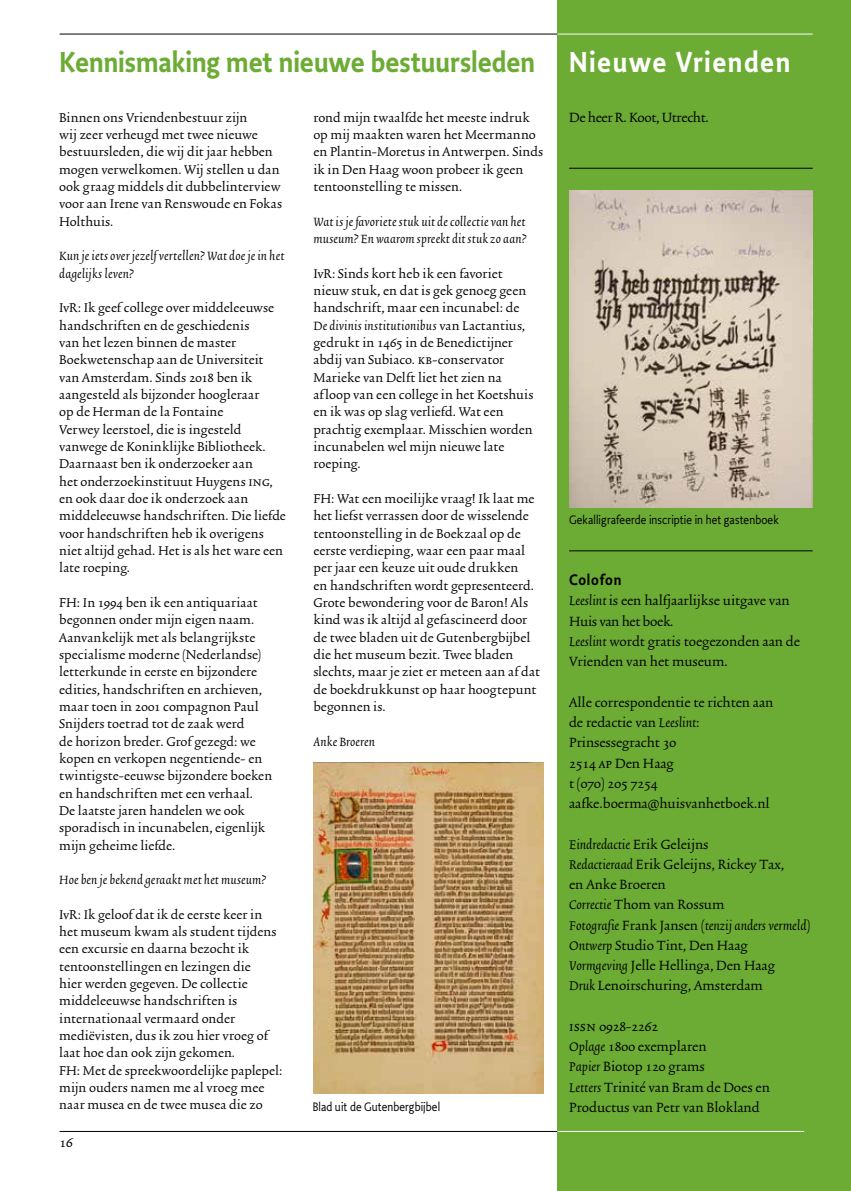
<style>
.page{position:relative;width:851px;height:1191px;background:#fff}
.page>*{position:absolute;margin:0;border:0;box-sizing:border-box;transform-origin:0 0}
.t1{font:600 30px "Productus";color:#6cac34}
.t2{font:15.75px/20.2px "Trinite No 2 Rom Wid";color:#000}
.t3{font:15.75px "Trinite No 2 Rom Wid Ita";color:#000}
.t4{font:15.75px "Trinite No 2 Rom Wid";letter-spacing:-.02em;color:#000}
.t5{font:600 15.75px "Productus";letter-spacing:.05em;color:#000}
.t6{font:15px/17.2px "Trinite No 2 Rom Wid";letter-spacing:.01em;color:#000}
.t7{font:15px/17.2px "Trinite No 2 Rom Wid Ita";letter-spacing:.01em;color:#000}
.t8{font:12.75px "Productus";letter-spacing:.01em;color:#000}
.s1{color:#fff}
.s2{font-family:"Trinite No 2 Rom Wid"}
.s3{font-family:"Trinite No 2 Rom Wid Exp"}
.s4{font-family:"Trinite No 2 Rom Wid Ita"}
</style>
<div class="page">
<div style="left:557px;top:0;width:293px;height:1191px;background:#6cac34"></div>
<hr style="left:60px;top:34px;width:497px;height:1px;background:#000">
<hr style="left:557px;top:34px;width:255px;height:1px;background:#fff">
<hr style="left:60px;top:1131px;width:497px;height:1px;background:#000">
<hr style="left:557px;top:1131px;width:247px;height:1px;background:#fff">
<hr style="left:569px;top:550px;width:243px;height:1px;background:#000">
<hr style="left:569px;top:168px;width:243px;height:1px;background:#000">
<img style="left:313px;top:762px;width:231px;height:331px">
<img style="left:569px;top:191px;width:243px;height:316px">
<h1 class="t1" style="left:60px;top:43px;width:732px">Kennismaking met nieuwe bestuursleden <span class="s1">Nieuwe Vrienden</span></h1>
<p class="t6" style="left:313px;top:110px;width:231px">rond mijn twaalfde het meeste indruk op mij maakten waren het Meermanno en Plantin-Moretus in Antwerpen. Sinds ik in Den Haag woon probeer ik geen tentoonstelling te missen.</p>
<p class="t7" style="left:313px;top:214px;width:214px">Wat is je favoriete stuk uit de collectie van het museum? En waarom spreekt dit stuk zo aan?</p>
<p class="t6" style="left:313px;top:265px;width:214px">IvR: Sinds kort heb ik een favoriet nieuw stuk, en dat is gek genoeg geen handschrift, maar een incunabel: de</p>
<p class="t7" style="left:313px;top:317px;width:213px">De divinis institutionibus <span class="s2">van Lactantius,</span></p>
<p class="t6" style="left:313px;top:335px;width:221px">gedrukt in 1465 in de Benedictijner abdij van Subiaco. <span class="s3">kb</span>-conservator<br>Marieke van Delft liet het zien na afloop van een college in het Koetshuis en ik was op slag verliefd. Wat een prachtig exemplaar. Misschien worden incunabelen wel mijn nieuwe late roeping.</p>
<p class="t6" style="left:313px;top:491px;width:228px">FH: Wat een moeilijke vraag! Ik laat me het liefst verrassen door de wisselende tentoonstelling in de Boekzaal op de eerste verdieping, waar een paar maal per jaar een keuze uit oude drukken<br>en handschriften wordt gepresenteerd.<br>Grote bewondering voor de Baron! Als kind was ik altijd al gefascineerd door de twee bladen uit de Gutenbergbijbel die het museum bezit. Twee bladen slechts, maar je ziet er meteen aan af dat de boekdrukkunst op haar hoogtepunt begonnen is.</p>
<p class="t7" style="left:313px;top:733px;width:63px">Anke Broeren</p>
<p class="t6" style="left:59px;top:110px;width:190px">Binnen ons Vriendenbestuur zijn</p>
<p class="t4" style="left:569px;top:110px;width:141px">De heer R. Koot, Utrecht.</p>
<p class="t6" style="left:59px;top:127px;width:224px">wij zeer verheugd met twee nieuwe bestuursleden, die wij dit jaar hebben mogen verwelkomen. Wij stellen u dan ook graag middels dit dubbelinterview voor aan Irene van Renswoude en Fokas<br>Holthuis.</p>
<p class="t7" style="left:59px;top:248px;width:226px">Kun je iets over jezelf vertellen? Wat doe je in het dagelijks leven?</p>
<p class="t6" style="left:59px;top:300px;width:228px">IvR: Ik geef college over middeleeuwse handschriften en de geschiedenis<br>van het lezen binnen de master Boekwetenschap aan de Universiteit van Amsterdam. Sinds 2018 ben ik aangesteld als bijzonder hoogleraar<br>op de Herman de la Fontaine<br>Verwey leerstoel, die is ingesteld vanwege de Koninklijke Bibliotheek.<br>Daarnaast ben ik onderzoeker aan<br>het onderzoekinstituut Huygens <span class="s3">ing</span>, en ook daar doe ik onderzoek aan middeleeuwse handschriften. Die liefde voor handschriften heb ik overigens niet altijd gehad. Het is als het ware een late roeping.</p>
<p class="t6" style="left:59px;top:595px;width:214px">FH: In 1994 ben ik een antiquariaat begonnen onder mijn eigen naam.<br>Aanvankelijk met als belangrijkste specialisme moderne (Nederlandse) letterkunde in eerste en bijzondere edities, handschriften en archieven, maar toen in 2001 compagnon Paul Snijders toetrad tot de zaak werd<br>de horizon breder. Grof gezegd: we kopen en verkopen negentiende- en twintigste-eeuwse bijzondere boeken en handschriften met een verhaal.<br>De laatste jaren handelen we ook sporadisch in incunabelen, eigenlijk mijn geheime liefde.</p>
<p class="t7" style="left:59px;top:872px;width:208px">Hoe ben je bekend geraakt met het museum?</p>
<p class="t6" style="left:59px;top:906px;width:224px">IvR: Ik geloof dat ik de eerste keer in het museum kwam als student tijdens een excursie en daarna bezocht ik tentoonstellingen en lezingen die<br>hier werden gegeven. De collectie middeleeuwse handschriften is internationaal vermaard onder mediëvisten, dus ik zou hier vroeg of laat hoe dan ook zijn gekomen.<br>FH: Met de spreekwoordelijke paplepel: mijn ouders namen me al vroeg mee naar musea en de twee musea die zo</p>
<p class="t8" style="left:569px;top:512px;width:211px">Gekalligrafeerde inscriptie in het gastenboek</p>
<p class="t5" style="left:569px;top:570px;width:54px">Colofon</p>
<p class="t2" style="left:569px;top:592px;width:232px"><span class="s4">Leeslint</span> is een halfjaarlijkse uitgave van<br>Huis van het boek.<br><span class="s4">Leeslint</span> wordt gratis toegezonden aan de<br>Vrienden van het museum.</p>
<p class="t2" style="left:569px;top:693px;width:206px">Alle correspondentie te richten aan de redactie van <span class="s4">Leeslint</span>:<br>Prinsessegracht 30<br>2514 <span class="s3">ap</span> Den Haag<br>t (070) 205 7254 aafke.boerma@huisvanhetboek.nl</p>
<p class="t3" style="left:569px;top:837px;width:141px">Eindredactie <span class="s2">Erik Geleijns</span></p>
<p class="t2" style="left:569px;top:855px;width:216px"><span class="s4">Redactieraad</span> Erik Geleijns, Rickey Tax, en Anke Broeren<br><span class="s4">Correctie</span> Thom van Rossum</p>
<p class="t3" style="left:569px;top:918px;width:243px">Fotografie <span class="s2">Frank Jansen (</span>tenzij anders vermeld<span class="s2">)</span></p>
<p class="t2" style="left:569px;top:936px;width:207px"><span class="s4">Ontwerp</span> Studio Tint, Den Haag<br><span class="s4">Vormgeving</span> Jelle Hellinga, Den Haag<br><span class="s4">Druk</span> Lenoirschuring, Amsterdam</p>
<p class="t2" style="left:569px;top:1017px;width:202px"><span class="s3">issn</span> 0928-2262<br><span class="s4">Oplage</span> 1800 exemplaren<br><span class="s4">Papier</span> Biotop 120 grams<br><span class="s4">Letters</span> Trinité van Bram de Does en<br>Productus van Petr van Blokland</p>
<p class="t8" style="left:313px;top:1098px;width:129px">Blad uit de Gutenbergbijbel</p>
<p class="t2" style="left:60px;top:1133px;width:15px">16</p>
</div>
